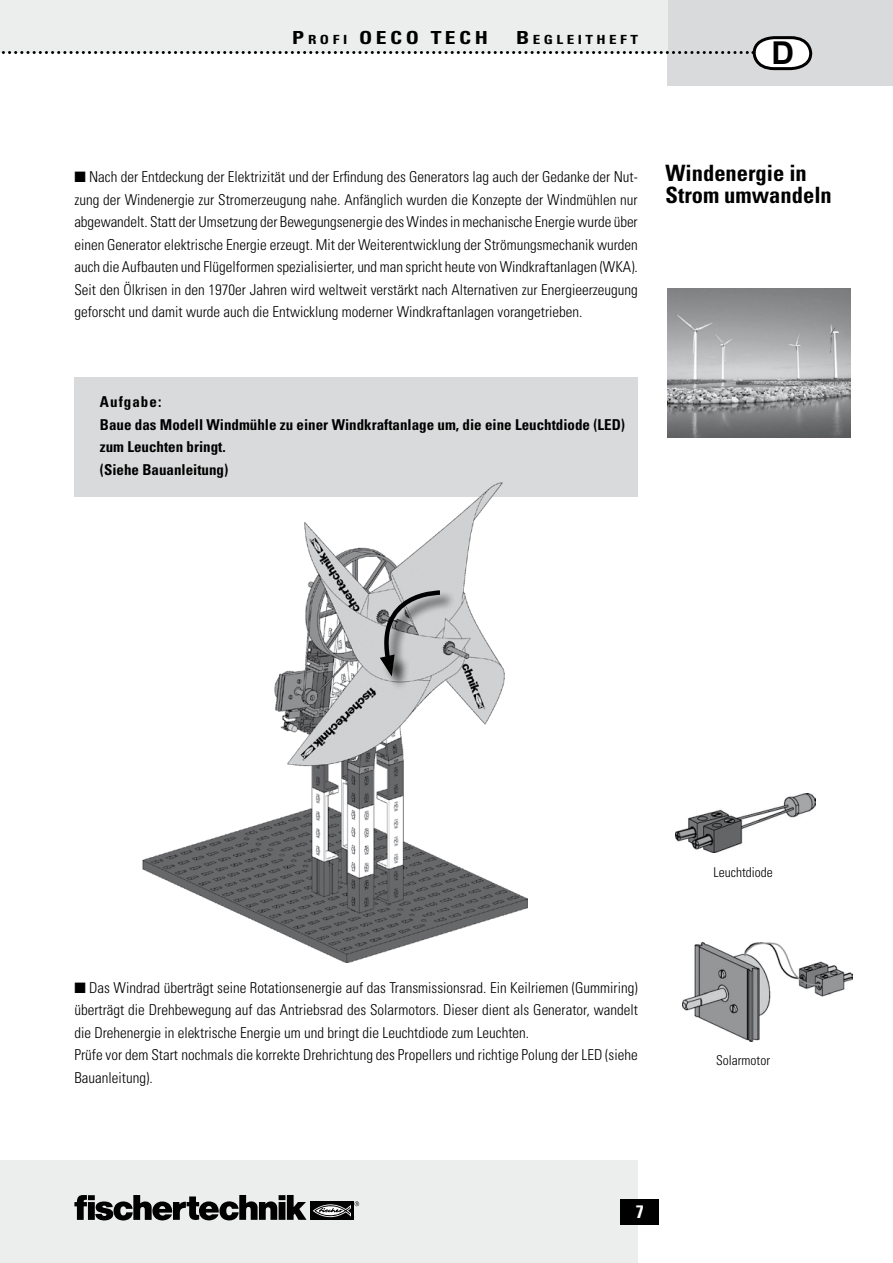
<style>
.page{position:relative;width:893px;height:1263px;background:#fff}
.page>*{position:absolute;margin:0;border:0;box-sizing:border-box;transform-origin:0 0}
.t1{font:700 31.5px "Arial";color:#000}
.t2{font:700 condensed 22.5px/22.5px "Univers";color:#000}
.t3{font:700 condensed 18px "Univers";letter-spacing:.16em;color:#000;scale:1.2 1}
.t4{font:700 condensed 18px "Univers";color:#fff}
.t5{font:300 condensed 15px/22.5px "Univers";color:#000;text-align:justify}
.t6{font:700 condensed 15px/22.5px "Univers";color:#000}
.t7{font:300 condensed 13.5px "Univers";color:#000}
.t8{font:700 condensed 12.6px "Univers";letter-spacing:.23em;color:#000;scale:1.2 1}
.s1{font-size:12.6px}
.s2{font-size:18px}
</style>
<div class="page">
<div style="left:668px;top:0;width:225px;height:85px;background:#d9dadb"></div>
<div style="left:0;top:0;width:668px;height:52px;background:#eceded"></div>
<div style="left:0;top:1161px;width:638px;height:102px;background:#eceded"></div>
<div style="left:621px;top:1199px;width:38px;height:26px;background:#000"></div>
<svg style="left:0;top:36px;width:813px;height:36px"></svg>
<div style="left:310px;top:1202px;width:44px;height:18px;background:#000"></div>
<svg style="left:74px;top:1195px;width:233px;height:25px"></svg>
<svg style="left:313px;top:1201px;width:46px;height:17px"></svg>
<div style="left:74px;top:377px;width:564px;height:119px;background:#d9dadb"></div>
<img style="left:668px;top:288px;width:182px;height:150px">
<img style="left:682px;top:943px;width:171px;height:99px">
<img style="left:675px;top:793px;width:140px;height:59px">
<img style="left:143px;top:483px;width:384px;height:479px">
<div style="left:380px;top:591px;width:83px;height:108px;background:#000;opacity:.75"></div>
<svg style="left:373px;top:588px;width:71px;height:88px;background:#a7a9aa"></svg>
<p class="t3" style="left:292px;top:27px;width:165px">P<span class="s1">ROFI</span> OECO TECH</p>
<p class="t8" style="left:516px;top:32px;width:68px"><span class="s2">B</span>EGLEITHE</p>
<p class="t8" style="left:620px;top:32px;width:16px">FT</p>
<h1 class="t1" style="left:772px;top:32px;width:24px">D</h1>
<p class="t5" style="left:74px;top:166px;width:565px">■ Nach der Entdeckung der Elektrizität und der Erfindung des Generators lag auch der Gedanke der Nut&shy;zung der Windenergie zur Stromerzeugung nahe. Anfänglich wurden die Konzepte der Windmühlen nur abgewandelt. Statt der Umsetzung der Bewegungsenergie des Windes in mechanische Energie wurde über einen Generator elektrische Energie erzeugt. Mit der Weiterentwicklung der Strömungsmechanik wurden auch die Aufbauten und Flügelformen spezialisierter, und man spricht heute von Windkraftanlagen (WKA).<br>Seit den Ölkrisen in den 1970er Jahren wird weltweit verstärkt nach Alternativen zur Energieerzeugung geforscht und damit wurde auch die Entwicklung moderner Windkraftanlagen vorangetrieben.</p>
<h2 class="t2" style="left:666px;top:161px;width:168px">Windenergie in<br>Strom umwandeln</h2>
<p class="t6" style="left:100px;top:391px;width:527px">Aufgabe:<br>Baue das Modell Windmühle zu einer Windkraftanlage um, die eine Leuchtdiode (LED) zum Leuchten bringt.<br>(Siehe Bauanleitung)</p>
<p class="t5" style="left:74px;top:976px;width:565px;text-align:left">■ Das Windrad überträgt seine Rotationsenergie auf das Transmissionsrad. Ein Keilriemen (Gummiring) überträgt die Drehbewegung auf das Antriebsrad des Solarmotors. Dieser dient als Generator, wandelt die Drehenergie in elektrische Energie um und bringt die Leuchtdiode zum Leuchten.<br>Prüfe vor dem Start nochmals die korrekte Drehrichtung des Propellers und richtige Polung der LED (siehe Bauanleitung).</p>
<p class="t4" style="left:636px;top:1201px;width:9px">7</p>
<p class="t7" style="left:713px;top:864px;width:61px">Leuchtdiode</p>
<p class="t7" style="left:716px;top:1052px;width:55px">Solarmotor</p>
</div>
